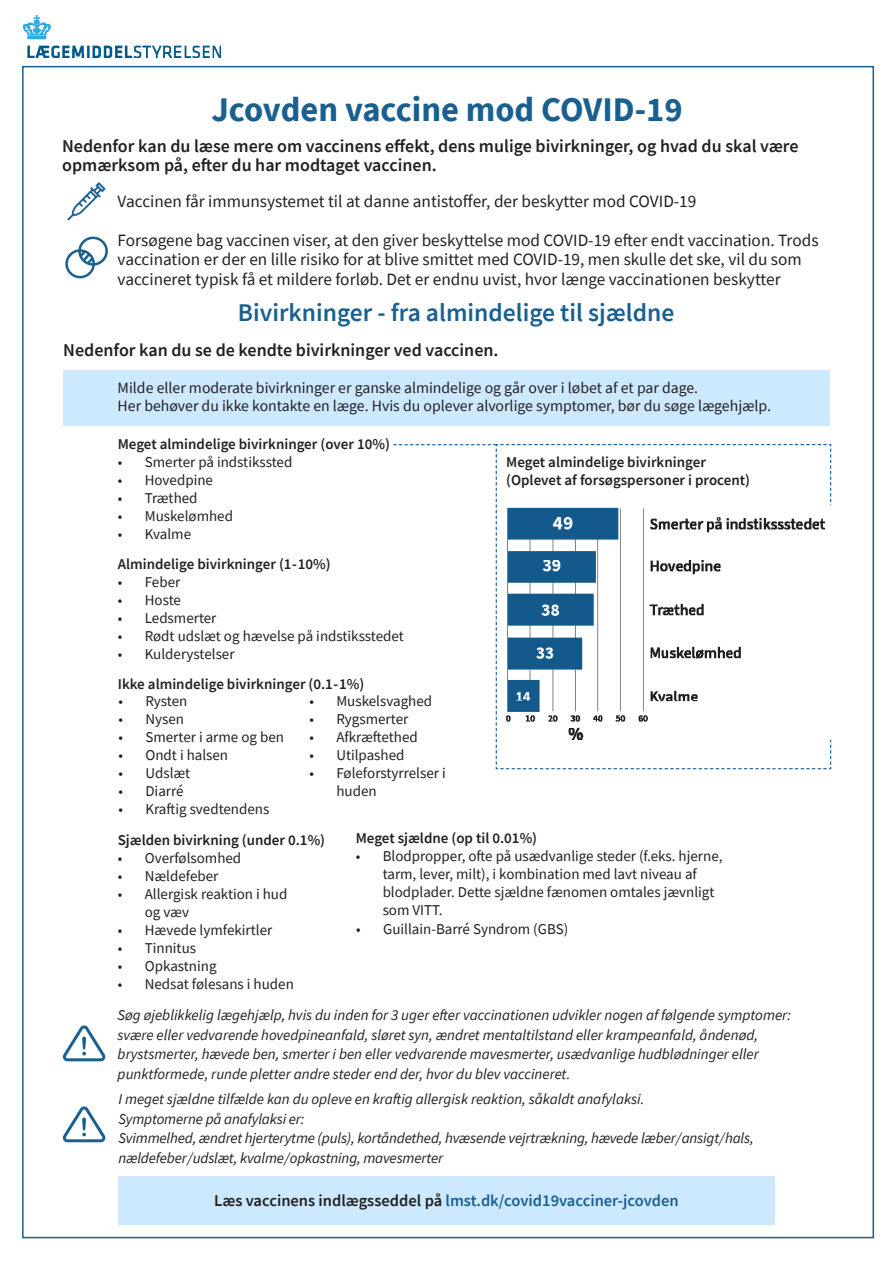
<style>
.page{position:relative;width:893px;height:1263px;background:#fff}
.page>*{position:absolute;margin:0;border:0;box-sizing:border-box;transform-origin:0 0}
.t1{font:700 34.5px "Source Sans Pro";color:#196090}
.t2{font:600 25.5px "Source Sans Pro";color:#196090}
.t3{font:600 18px "Source Sans Pro";color:#231f20}
.t4{font:17.25px/19.5px "Source Sans Pro";color:#231f20}
.t5{font:600 16.5px "Source Sans Pro";color:#196090}
.t6{font:15.75px "Source Sans Pro";color:#231f20}
.t7{font:italic 15px/19.5px "Source Sans Pro";color:#231f20}
.t8{font:15px/18px "Source Sans Pro";color:#231f20}
.t9{font:600 15px/18px "Source Sans Pro";color:#231f20}
.s1{color:#231f20}
</style>
<div class="page">
<div style="left:64px;top:370px;width:766px;height:56px;background:#cde9ff"></div>
<svg style="left:67px;top:182px;width:39px;height:38px"></svg>
<img style="left:24px;top:15px;width:196px;height:43px">
<svg style="left:65px;top:237px;width:43px;height:41px"></svg>
<div style="left:118px;top:1176px;width:657px;height:49px;background:#cde9ff"></div>
<svg style="left:63px;top:1106px;width:43px;height:36px"></svg>
<svg style="left:393px;top:444px;width:438px;height:325px"></svg>
<svg style="left:63px;top:1025px;width:43px;height:36px"></svg>
<p class="t1" style="left:211px;top:86px;width:473px">Jcovden vaccine mod COVID-19</p>
<p class="t3" style="left:62px;top:134px;width:738px">Nedenfor kan du læse mere om vaccinens effekt, dens mulige bivirkninger, og hvad du skal være</p>
<p class="t3" style="left:62px;top:153px;width:376px">opmærksom på, efter du har modtaget vaccinen.</p>
<p class="t4" style="left:118px;top:191px;width:580px">Vaccinen får immunsystemet til at danne antistoffer, der beskytter mod COVID-19</p>
<p class="t4" style="left:118px;top:230px;width:702px">Forsøgene bag vaccinen viser, at den giver beskyttelse mod COVID-19 efter endt vaccination. Trods vaccination er der en lille risiko for at blive smittet med COVID-19, men skulle det ske, vil du som</p>
<p class="t4" style="left:118px;top:269px;width:664px">vaccineret typisk få et mildere forløb. Det er endnu uvist, hvor længe vaccinationen beskytter</p>
<p class="t2" style="left:238px;top:295px;width:438px">Bivirkninger - fra almindelige til sjældne</p>
<p class="t3" style="left:63px;top:338px;width:437px">Nedenfor kan du se de kendte bivirkninger ved vaccinen.</p>
<p class="t6" style="left:118px;top:377px;width:582px">Milde eller moderate bivirkninger er ganske almindelige og går over i løbet af et par dage.</p>
<p class="t6" style="left:118px;top:395px;width:655px">Her behøver du ikke kontakte en læge. Hvis du oplever alvorlige symptomer, bør du søge lægehjælp.</p>
<p class="t9" style="left:118px;top:435px;width:274px">Meget almindelige bivirkninger (over 10%)</p>
<p class="t8" style="left:118px;top:453px;width:176px">• Smerter på indstikssted</p>
<p class="t8" style="left:118px;top:471px;width:97px">• Hovedpine</p>
<p class="t8" style="left:118px;top:489px;width:81px">• Træthed</p>
<p class="t8" style="left:118px;top:507px;width:117px">• Muskelømhed</p>
<p class="t8" style="left:118px;top:525px;width:75px">• Kvalme</p>
<p class="t9" style="left:118px;top:555px;width:214px">Almindelige bivirkninger (1-10%)</p>
<p class="t8" style="left:118px;top:573px;width:64px">• Feber</p>
<p class="t8" style="left:118px;top:591px;width:65px">• Hoste</p>
<p class="t8" style="left:118px;top:609px;width:100px">• Ledsmerter</p>
<p class="t8" style="left:118px;top:627px;width:288px">• Rødt udslæt og hævelse på indstiksstedet</p>
<p class="t8" style="left:118px;top:645px;width:118px">• Kulderystelser</p>
<p class="t9" style="left:118px;top:675px;width:248px">Ikke almindelige bivirkninger (0.1-1%)</p>
<p class="t9" style="left:506px;top:453px;width:245px">Meget almindelige bivirkninger (Oplevet af forsøgspersoner i procent)</p>
<p class="t8" style="left:309px;top:692px;width:124px">• Muskelsvaghed</p>
<p class="t8" style="left:309px;top:710px;width:100px">• Rygsmerter</p>
<p class="t8" style="left:309px;top:728px;width:110px">• Afkræftethed</p>
<p class="t8" style="left:309px;top:746px;width:97px">• Utilpashed</p>
<p class="t8" style="left:336px;top:764px;width:111px;text-indent:-27px">• Føleforstyrrelser i huden</p>
<p class="t9" style="left:356px;top:829px;width:183px">Meget sjældne (op til 0.01%)</p>
<p class="t8" style="left:383px;top:847px;width:341px;text-indent:-27px">• Blodpropper, ofte på usædvanlige steder (f.eks. hjerne, tarm, lever, milt), i kombination med lavt niveau af blodplader. Dette sjældne fænomen omtales jævnligt som VITT.</p>
<p class="t8" style="left:118px;top:692px;width:71px">• Rysten</p>
<p class="t8" style="left:118px;top:710px;width:67px">• Nysen</p>
<p class="t8" style="left:118px;top:728px;width:167px">• Smerter i arme og ben</p>
<p class="t8" style="left:118px;top:746px;width:111px">• Ondt i halsen</p>
<p class="t8" style="left:118px;top:764px;width:73px">• Udslæt</p>
<p class="t8" style="left:118px;top:782px;width:67px">• Diarré</p>
<p class="t8" style="left:118px;top:800px;width:153px">• Kraftig svedtendens</p>
<p class="t9" style="left:118px;top:831px;width:209px">Sjælden bivirkning (under 0.1%)</p>
<p class="t8" style="left:118px;top:849px;width:125px">• Overfølsomhed</p>
<p class="t8" style="left:118px;top:867px;width:102px">• Nældefeber</p>
<p class="t8" style="left:118px;top:885px;width:171px">• Allergisk reaktion i hud</p>
<p class="t8" style="left:145px;top:903px;width:46px">og væv</p>
<p class="t8" style="left:118px;top:921px;width:156px">• Hævede lymfekirtler</p>
<p class="t8" style="left:118px;top:939px;width:80px">• Tinnitus</p>
<p class="t8" style="left:118px;top:957px;width:100px">• Opkastning</p>
<p class="t8" style="left:118px;top:975px;width:178px">• Nedsat følesans i huden</p>
<p class="t8" style="left:356px;top:920px;width:214px">• Guillain-Barré Syndrom (GBS)</p>
<p class="t7" style="left:118px;top:1005px;width:675px">Søg øjeblikkelig lægehjælp, hvis du inden for 3 uger efter vaccinationen udvikler nogen af følgende symptomer: svære eller vedvarende hovedpineanfald, sløret syn, ændret mentaltilstand eller krampeanfald, åndenød, brystsmerter, hævede ben, smerter i ben eller vedvarende mavesmerter, usædvanlige hudblødninger eller punktformede, runde pletter andre steder end der, hvor du blev vaccineret.</p>
<p class="t7" style="left:118px;top:1089px;width:527px">I meget sjældne tilfælde kan du opleve en kraftig allergisk reaktion, såkaldt anafylaksi.</p>
<p class="t7" style="left:118px;top:1109px;width:188px">Symptomerne på anafylaksi er:</p>
<p class="t7" style="left:118px;top:1128px;width:637px">Svimmelhed, ændret hjerterytme (puls), kortåndethed, hvæsende vejrtrækning, hævede læber/ansigt/hals, nældefeber/udslæt, kvalme/opkastning, mavesmerter</p>
<p class="t5" style="left:214px;top:1190px;width:466px"><span class="s1">Læs vaccinens indlægsseddel på</span> lmst.dk/covid19vacciner-jcovden</p>
</div>
